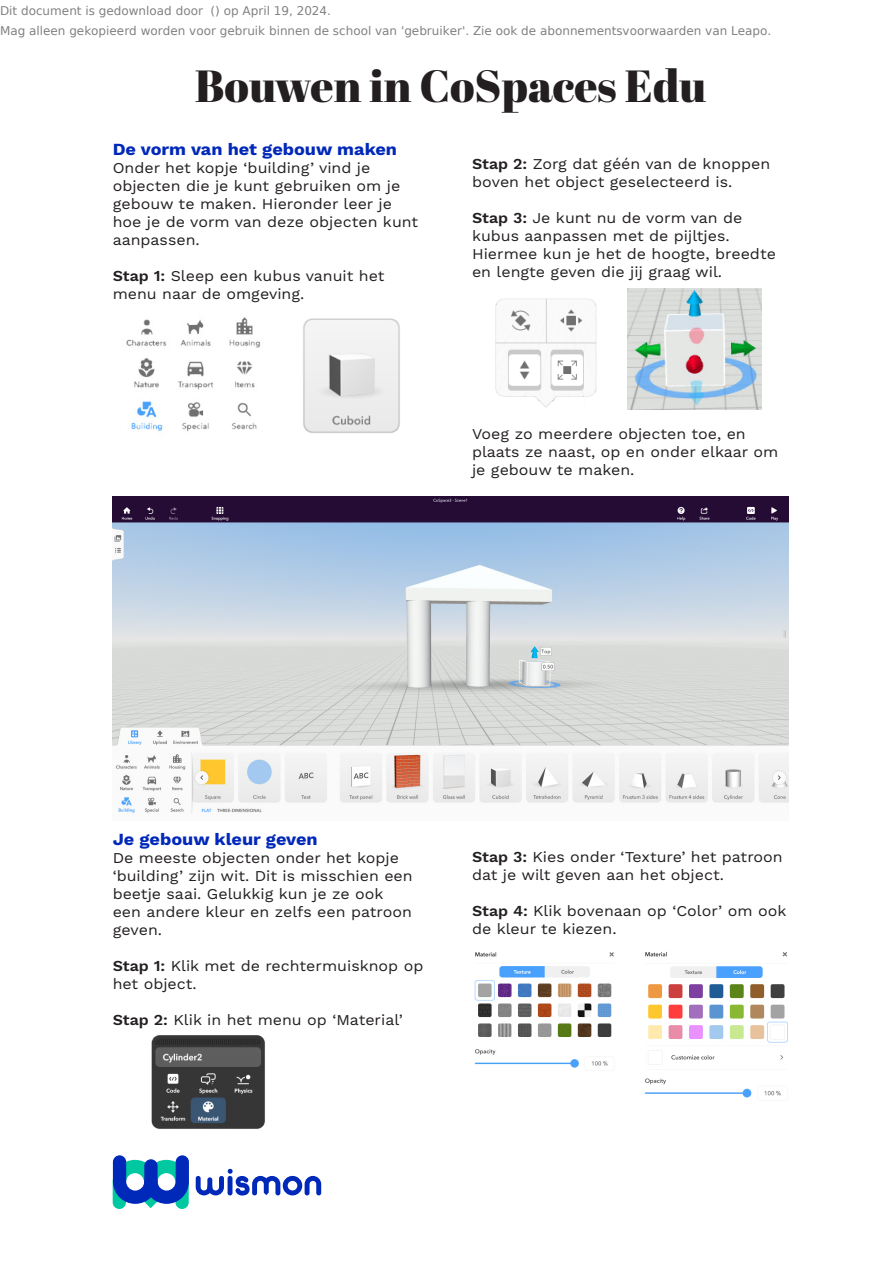
<style>
.page{position:relative;width:893px;height:1263px;background:#fff}
.page>*{position:absolute;margin:0;border:0;box-sizing:border-box;transform-origin:0 0}
.Alineastijl_1{font:45px "Abril Fatface";color:#231f20}
.t1{font:700 16.95px "Work Sans";color:#0028b9;scale:1.06 1}
.t2{font:15px/18px "Work Sans";color:#231f20;scale:1.06 1}
.t3{font:12px/20.4px "DejaVu Sans";color:rgb(0 0 0/.5)}
.s1{font-weight:600}
</style>
<div class="page">
<img style="left:113px;top:496px;width:676px;height:318px">
<img style="left:126px;top:317px;width:134px;height:114px">
<svg style="left:113px;top:1155px;width:76px;height:54px"></svg>
<svg style="left:196px;top:1169px;width:125px;height:26px"></svg>
<img style="left:303px;top:318px;width:97px;height:115px">
<img style="left:495px;top:298px;width:102px;height:109px">
<img style="left:627px;top:289px;width:134px;height:120px">
<img style="left:151px;top:1035px;width:114px;height:94px">
<img style="left:474px;top:952px;width:140px;height:116px">
<img style="left:645px;top:951px;width:143px;height:147px">
<p class="t3" style="left:0;top:0;width:773px">Dit document is gedownload door () op April 19, 2024.<br>Mag alleen gekopieerd worden voor gebruik binnen de school van 'gebruiker'. Zie ook de abonnementsvoorwaarden van Leapo.</p>
<p class="Alineastijl_1" style="left:195px;top:54px;width:513px">Bouwen in CoSpaces Edu</p>
<p class="t1" style="left:113px;top:140px;width:270px">De vorm van het gebouw maken</p>
<p class="t2" style="left:113px;top:160px;width:290px">Onder het kopje ‘building’ vind je objecten die je kunt gebruiken om je gebouw te maken. Hieronder leer je hoe je de vorm van deze objecten kunt aanpassen.</p>
<p class="t2" style="left:113px;top:268px;width:258px"><span class="s1">Stap 1:</span> Sleep een kubus vanuit het menu naar de omgeving.</p>
<p class="t2" style="left:472px;top:156px;width:283px"><span class="s1">Stap 2:</span> Zorg dat géén van de knoppen boven het object geselecteerd is.</p>
<p class="t2" style="left:472px;top:210px;width:288px"><span class="s1">Stap 3:</span> Je kunt nu de vorm van de kubus aanpassen met de pijltjes.<br>Hiermee kun je het de hoogte, breedte en lengte geven die jij graag wil.</p>
<p class="t2" style="left:472px;top:426px;width:290px">Voeg zo meerdere objecten toe, en plaats ze naast, op en onder elkaar om je gebouw te maken.</p>
<p class="t1" style="left:113px;top:830px;width:195px">Je gebouw kleur geven</p>
<p class="t2" style="left:113px;top:850px;width:285px">De meeste objecten onder het kopje ‘building’ zijn wit. Dit is misschien een beetje saai. Gelukkig kun je ze ook een andere kleur en zelfs een patroon geven.</p>
<p class="t2" style="left:113px;top:958px;width:295px"><span class="s1">Stap 1:</span> Klik met de rechtermuisknop op het object.</p>
<p class="t2" style="left:113px;top:1012px;width:275px"><span class="s1">Stap 2:</span> Klik in het menu op ‘Material’</p>
<p class="t2" style="left:472px;top:848px;width:295px"><span class="s1">Stap 3:</span> Kies onder ‘Texture’ het patroon dat je wilt geven aan het object.</p>
<p class="t2" style="left:472px;top:902px;width:298px"><span class="s1">Stap 4:</span> Klik bovenaan op ‘Color’ om ook de kleur te kiezen.</p>
</div>
